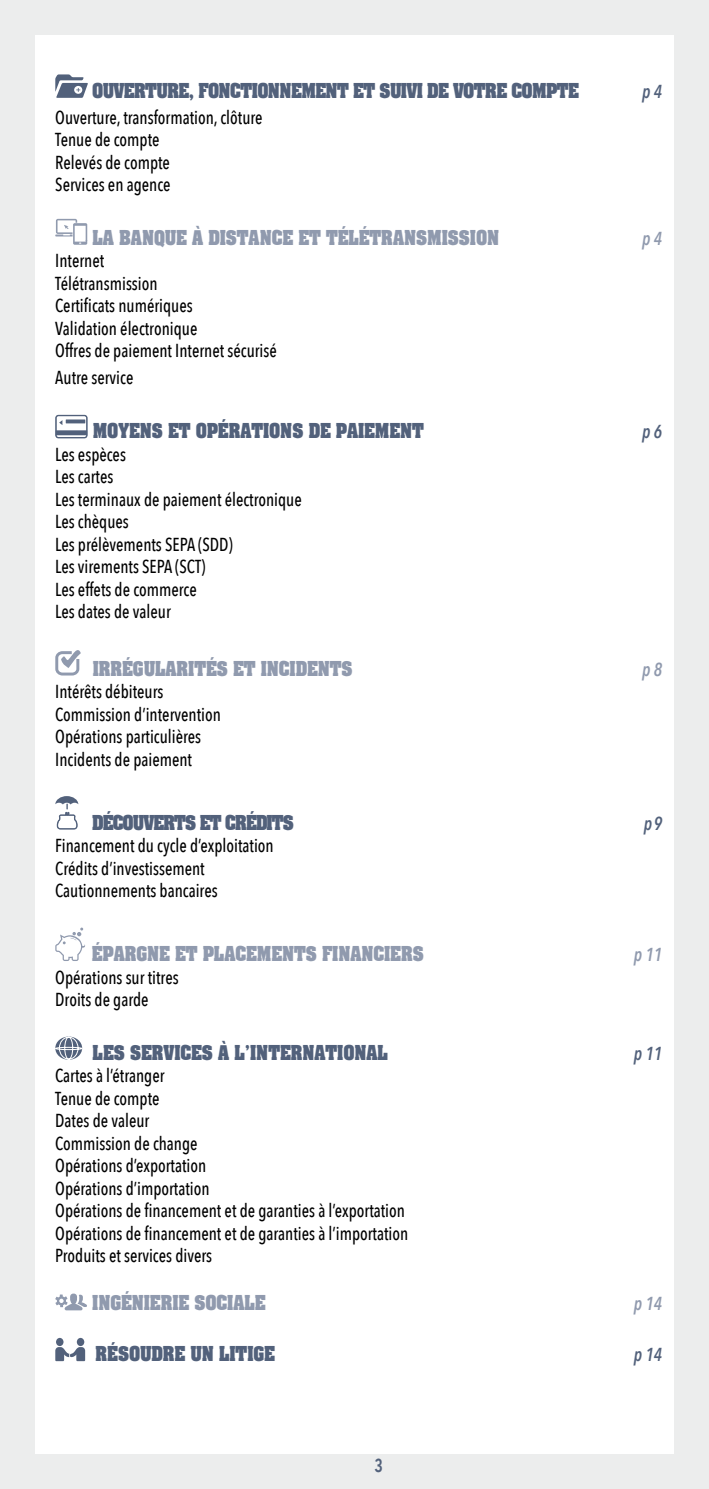
<style>
.page{position:relative;width:709px;height:1489px;background:#fff}
.page>*{position:absolute;margin:0;border:0;box-sizing:border-box;transform-origin:0 0}
.t1{font:500 18.75px/22.5px "Avenir Next Condensed";color:#000;scale:.9 1}
.t2{font:italic 600 18.75px "Avenir Next Condensed";color:#52617b;scale:.9 1}
.t3{font:italic 600 18.75px "Avenir Next Condensed";color:#909aae;scale:.9 1}
.t4{font:600 18.75px "Avenir Next Condensed";color:#52617b;scale:.9 1}
.t5{font:700 17.5px "Archer";color:#909aae;scale:.89 1}
.t6{font:700 17.5px "Archer";color:#52617b;scale:.89 1}
.t7{font:700 17.5px "Archer";letter-spacing:-.03em;color:#52617b;scale:.89 1}
.t8{font:700 17.5px "Archer";letter-spacing:-.05em;color:#52617b;scale:.89 1}
</style>
<div class="page">
<div style="left:0;top:0;width:709px;height:1488px;background:#eceded"></div>
<div style="left:35px;top:35px;width:638px;height:1418px;background:#fff"></div>
<svg style="left:55px;top:74px;width:33px;height:24px"></svg>
<svg style="left:55px;top:219px;width:32px;height:26px"></svg>
<svg style="left:55px;top:415px;width:33px;height:23px"></svg>
<svg style="left:55px;top:650px;width:26px;height:25px"></svg>
<svg style="left:55px;top:796px;width:23px;height:33px"></svg>
<svg style="left:55px;top:927px;width:30px;height:34px"></svg>
<svg style="left:55px;top:1036px;width:27px;height:23px"></svg>
<svg style="left:55px;top:1293px;width:32px;height:17px"></svg>
<div style="left:56px;top:1337px;width:7px;height:8px;background:#52617b;border-radius:50%"></div>
<svg style="left:55px;top:1346px;width:30px;height:14px"></svg>
<div style="left:77px;top:1337px;width:7px;height:8px;background:#52617b;border-radius:50%"></div>
<p class="t7" style="left:92px;top:77px;width:548px">OUVERTURE, FONCTIONNEMENT ET SUIVI DE VOTRE COMPTE</p>
<p class="t2" style="left:642px;top:80px;width:24px">p 4</p>
<p class="t1" style="left:55px;top:106px;width:232px">Ouverture, transformation, clôture<br>Tenue de compte<br>Relevés de compte<br>Services en agence</p>
<p class="t5" style="left:92px;top:224px;width:458px">LA BANQUE À DISTANCE ET TÉLÉTRANSMISSION</p>
<p class="t3" style="left:642px;top:227px;width:24px">p 4</p>
<p class="t1" style="left:55px;top:249px;width:248px">Internet<br>Télétransmission<br>Certificats numériques<br>Validation électronique<br>Offres de paiement Internet sécurisé</p>
<p class="t1" style="left:55px;top:366px;width:88px">Autre service</p>
<p class="t6" style="left:93px;top:418px;width:373px">MOYENS ET OPÉRATIONS DE PAIEMENT</p>
<p class="t2" style="left:642px;top:420px;width:24px">p 6</p>
<p class="t1" style="left:55px;top:443px;width:275px">Les espèces<br>Les cartes<br>Les terminaux de paiement électronique<br>Les chèques<br>Les prélèvements SEPA (SDD)<br>Les virements SEPA (SCT)<br>Les effets de commerce<br>Les dates de valeur</p>
<p class="t5" style="left:93px;top:655px;width:293px">IRRÉGULARITÉS ET INCIDENTS</p>
<p class="t3" style="left:642px;top:657px;width:24px">p 8</p>
<p class="t1" style="left:55px;top:680px;width:185px">Intérêts débiteurs<br>Commission d’intervention<br>Opérations particulières<br>Incidents de paiement</p>
<p class="t8" style="left:92px;top:809px;width:228px">DÉCOUVERTS ET CRÉDITS</p>
<p class="t2" style="left:644px;top:811px;width:22px">p 9</p>
<p class="t1" style="left:55px;top:834px;width:244px">Financement du cycle d’exploitation<br>Crédits d’investissement<br>Cautionnements bancaires</p>
<p class="t5" style="left:92px;top:940px;width:374px">ÉPARGNE ET PLACEMENTS FINANCIERS</p>
<p class="t3" style="left:634px;top:943px;width:33px">p 11</p>
<p class="t1" style="left:55px;top:965px;width:139px">Opérations sur titres<br>Droits de garde</p>
<p class="t6" style="left:93px;top:1039px;width:333px">LES SERVICES À L'INTERNATIONAL</p>
<p class="t2" style="left:634px;top:1041px;width:33px">p 11</p>
<p class="t1" style="left:55px;top:1064px;width:394px">Cartes à l’étranger<br>Tenue de compte<br>Dates de valeur<br>Commission de change<br>Opérations d’exportation<br>Opérations d’importation<br>Opérations de financement et de garanties à l’exportation<br>Opérations de financement et de garanties à l’importation<br>Produits et services divers</p>
<p class="t5" style="left:92px;top:1289px;width:196px">INGÉNIERIE SOCIALE</p>
<p class="t3" style="left:634px;top:1292px;width:33px">p 14</p>
<p class="t6" style="left:96px;top:1340px;width:203px">RÉSOUDRE UN LITIGE</p>
<p class="t2" style="left:634px;top:1342px;width:33px">p 14</p>
<p class="t4" style="left:374px;top:1449px;width:11px">3</p>
</div>
